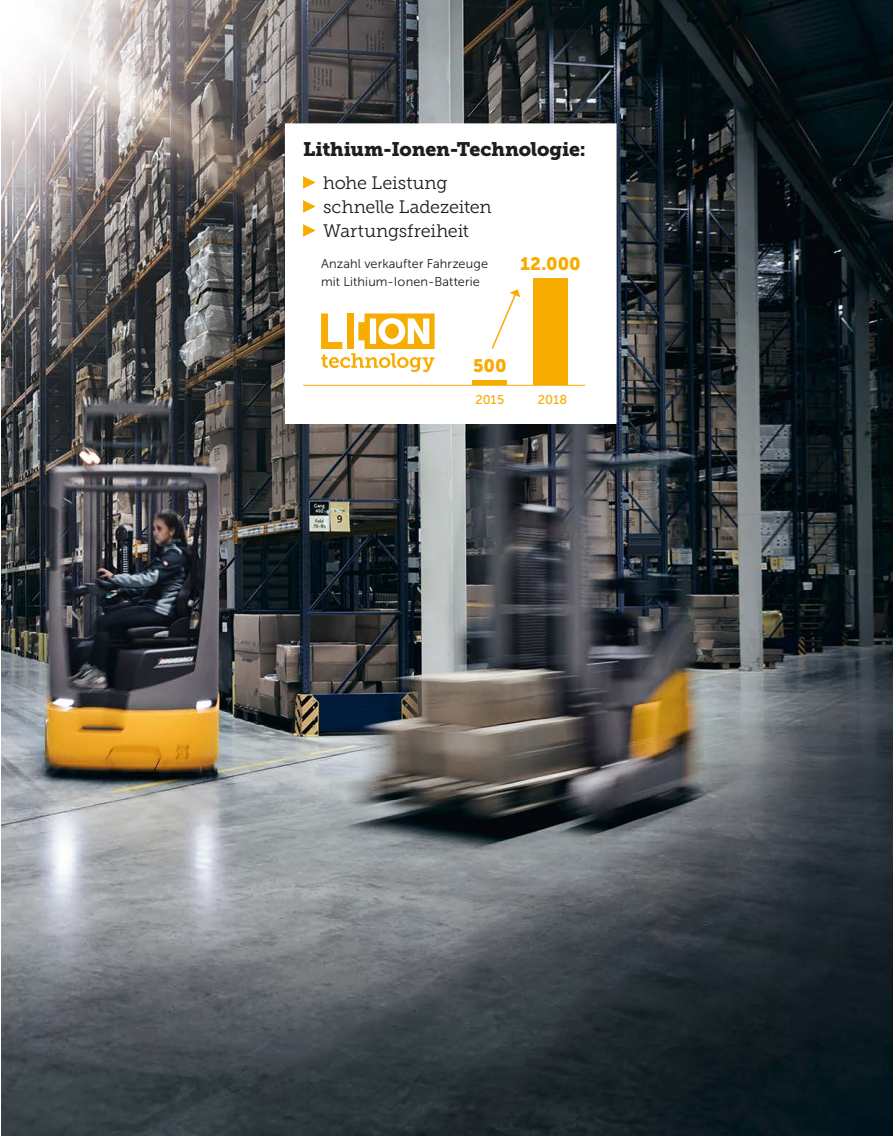
<style>
.page{position:relative;width:893px;height:1136px;background:#fff}
.page>*{position:absolute;margin:0;border:0;box-sizing:border-box;transform-origin:0 0}
.t1{font:19.5px "Museo JH Slab 900";letter-spacing:-.005em;color:#1d1d1b}
.t2{font:18px/24px "Museo JH Slab 300";letter-spacing:-.005em;color:#1d1d1b}
.t3{font:18px "Museo JH Sans 900";color:#f8ac00}
.t4{font:12.75px "Museo JH Sans 300";letter-spacing:.01em;color:#1d1d1b}
.t5{font:12.75px "Museo JH Sans 500";color:#f8ac00}
</style>
<div class="page">
<img style="left:1px;top:0;width:892px;height:1135px">
<div style="left:285px;top:124px;width:331px;height:299px;background:#fff"></div>
<svg style="left:303px;top:176px;width:13px;height:13px"></svg>
<svg style="left:303px;top:200px;width:13px;height:13px"></svg>
<svg style="left:303px;top:224px;width:13px;height:13px"></svg>
<div style="left:285px;top:123px;width:332px;height:300px;border:1px solid #fff"></div>
<hr style="left:303px;top:385px;width:282px;height:1px;background:#f8ac00">
<div style="left:533px;top:279px;width:34px;height:106px;background:#f8ac00"></div>
<div style="left:473px;top:380px;width:34px;height:5px;background:#f8ac00"></div>
<svg style="left:491px;top:289px;width:29px;height:60px"></svg>
<svg style="left:321px;top:313px;width:114px;height:59px"></svg>
<h1 class="t1" style="left:303px;top:138px;width:284px">Lithium-Ionen-Technologie:</h1>
<h2 class="t2" style="left:323px;top:171px;width:170px">hohe Leistung schnelle Ladezeiten<br>Wartungsfreiheit</h2>
<p class="t4" style="left:321px;top:257px;width:169px">Anzahl verkaufter Fahrzeuge</p>
<h2 class="t3" style="left:520px;top:254px;width:62px">12.000</h2>
<p class="t4" style="left:321px;top:274px;width:160px">mit Lithium-Ionen-Batterie</p>
<h2 class="t3" style="left:473px;top:355px;width:35px">500</h2>
<p class="t5" style="left:475px;top:392px;width:30px">2015</p>
<p class="t5" style="left:538px;top:392px;width:31px">2018</p>
</div>
